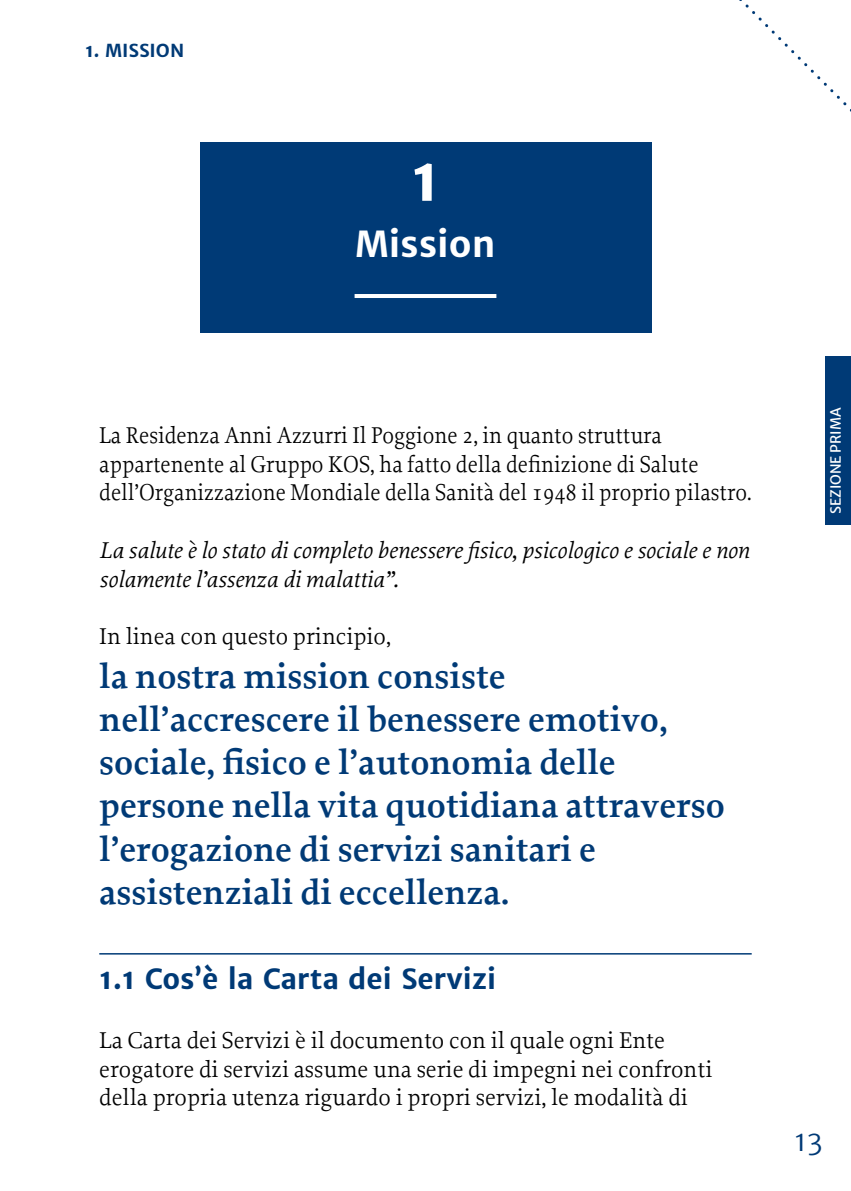
<style>
.page{position:relative;width:851px;height:1191px;background:#fff}
.page>*{position:absolute;margin:0;border:0;box-sizing:border-box;transform-origin:0 0}
.t1{font:700 60px "Merriweather Sans";color:#fff}
.t2{font:600 36px/43.2px "Proforma";color:#003a76}
.t3{font:700 36px "Merriweather Sans";color:#fff}
.t4{font:700 28px "Merriweather Sans";color:#003a76}
.t5{font:300 28px "Merriweather Sans";color:#003a76}
.t6{font:24px/28.8px "Proforma";color:#000}
.t7{font:24px/28.8px "Proforma";color:#000;scale:.94 1}
.t8{font:italic 24px/28.8px "Proforma";color:#000}
.t9{font:700 18px "Merriweather Sans";color:#003a76}
.t10{font:14px "Merriweather Sans";color:#fff}
</style>
<div class="page">
<svg style="left:651px;top:0;width:200px;height:203px"></svg>
<div style="left:824px;top:356px;width:26px;height:168px;background:#003a76"></div>
<div style="left:199px;top:142px;width:452px;height:190px;background:#003a76"></div>
<hr style="left:354px;top:294px;width:142px;height:4px;background:#fff">
<hr style="left:99px;top:953px;width:652px;height:1px;background:#003a76">
<p class="t9" style="left:85px;top:38px;width:101px">1. MISSION</p>
<h1 class="t1" style="left:410px;top:140px;width:31px">1</h1>
<p class="t3" style="left:355px;top:220px;width:141px">Mission</p>
<p class="t7" style="left:99px;top:420px;width:695px">La Residenza Anni Azzurri Il Poggione 2, in quanto struttura appartenente al Gruppo KOS, ha fatto della definizione di Salute dell’Organizzazione Mondiale della Sanità del 1948 il proprio pilastro.</p>
<p class="t8" style="left:99px;top:535px;width:651px">La salute è lo stato di completo benessere fisico, psicologico e sociale e non solamente l’assenza di malattia”.</p>
<p class="t6" style="left:99px;top:622px;width:293px">In linea con questo principio,</p>
<p class="t2" style="left:99px;top:654px;width:627px">la nostra mission consiste nell’accrescere il benessere emotivo, sociale, fisico e l’autonomia delle persone nella vita quotidiana attraverso l’erogazione di servizi sanitari e assistenziali di eccellenza.</p>
<p class="t4" style="left:99px;top:960px;width:398px">1.1 Cos’è la Carta dei Servizi</p>
<p class="t6" style="left:99px;top:1025px;width:614px">La Carta dei Servizi è il documento con il quale ogni Ente erogatore di servizi assume una serie di impegni nei confronti della propria utenza riguardo i propri servizi, le modalità di</p>
<p class="t10" style="left:823px;top:514px;width:108px;rotate:-90deg">SEZIONE PRIMA</p>
<p class="t5" style="left:794px;top:1123px;width:30px">13</p>
</div>
